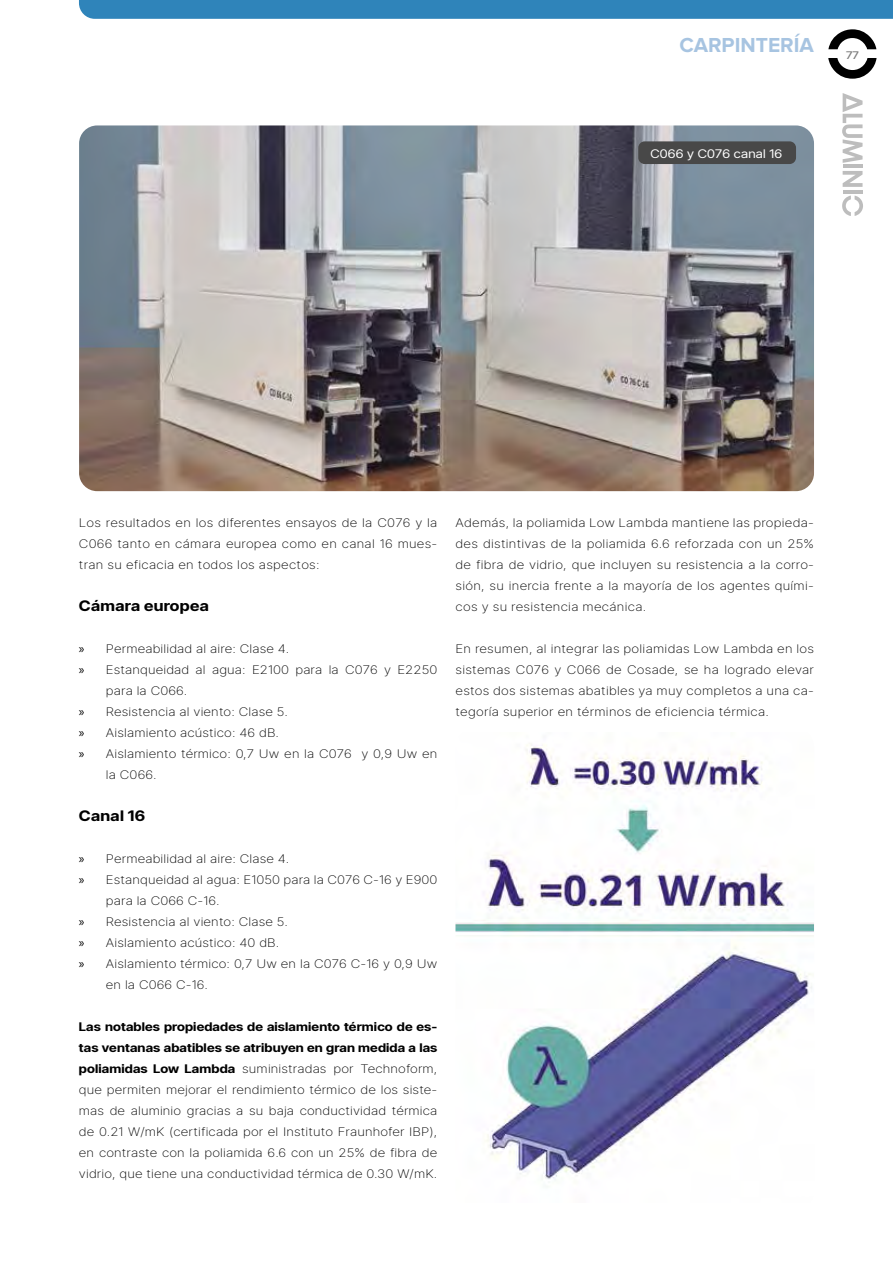
<style>
.page{position:relative;width:893px;height:1263px;background:#fff}
.page>*{position:absolute;margin:0;border:0;box-sizing:border-box;transform-origin:0 0}
.t1{font:700 21px "Proxima Nova";color:#a7c4e1}
.t2{font:700 16.5px "Stage Grotesk";letter-spacing:.02em;color:#000}
.t3{font:100 13.5px/21px "Stage Grotesk";letter-spacing:.01em;color:#000;text-align:justify}
.t4{font:13.5px "Stage Grotesk";letter-spacing:.02em;color:#fff}
.t5{font:500 12px "Stage Grotesk";color:#7c7c7c}
.s1{font-family:"Myriad Pro";font-weight:400}
.s2{font-weight:700}
</style>
<div class="page">
<div style="left:79px;top:0;width:814px;height:19px;background:#2f84ba"></div>
<svg style="left:842px;top:93px;width:20px;height:70px"></svg>
<hr style="left:843px;top:164px;width:19px;height:4px;background:#bdbdbd">
<svg style="left:843px;top:171px;width:19px;height:16px"></svg>
<hr style="left:843px;top:190px;width:19px;height:4px;background:#bdbdbd">
<svg style="left:842px;top:196px;width:21px;height:20px"></svg>
<svg style="left:828px;top:58px;width:48px;height:21px"></svg>
<svg style="left:828px;top:29px;width:48px;height:20px"></svg>
<img style="left:79px;top:125px;width:735px;height:366px">
<img style="left:455px;top:745px;width:359px;height:435px">
<div style="left:638px;top:141px;width:158px;height:23px;background:#484848;border-radius:6px"></div>
<h1 class="t1" style="left:679px;top:35px;width:136px">CARPINTERÍA</h1>
<p class="t5" style="left:846px;top:47px;width:14px">77</p>
<p class="t4" style="left:650px;top:145px;width:133px">C066 y C076 canal 16</p>
<p class="t3" style="left:79px;top:512px;width:360px">Los resultados en los diferentes ensayos de la C076 y la C066 tanto en cámara europea como en canal 16 mues&shy;tran su eficacia en todos los aspectos:</p>
<p class="t2" style="left:79px;top:595px;width:131px">Cámara europea</p>
<p class="t3" style="left:79px;top:638px;width:212px"><span class="s1">»</span> Permeabilidad al aire: Clase 4.</p>
<p class="t3" style="left:79px;top:659px;width:360px"><span class="s1">»</span> Estanqueidad al agua: E2100 para la C076 y E2250</p>
<p class="t3" style="left:106px;top:680px;width:83px">para la C066.</p>
<p class="t3" style="left:79px;top:701px;width:211px"><span class="s1">»</span> Resistencia al viento: Clase 5.</p>
<p class="t3" style="left:79px;top:722px;width:202px"><span class="s1">»</span> Aislamiento acústico: 46 dB.</p>
<p class="t3" style="left:79px;top:743px;width:360px"><span class="s1">»</span> Aislamiento térmico: 0,7 Uw en la C076 y 0,9 Uw en</p>
<p class="t3" style="left:106px;top:764px;width:52px">la C066.</p>
<p class="t2" style="left:79px;top:805px;width:68px">Canal 16</p>
<p class="t3" style="left:79px;top:848px;width:212px"><span class="s1">»</span> Permeabilidad al aire: Clase 4.</p>
<p class="t3" style="left:79px;top:869px;width:360px"><span class="s1">»</span> Estanqueidad al agua: E1050 para la C076 C-16 y E900</p>
<p class="t3" style="left:106px;top:890px;width:115px">para la C066 C-16.</p>
<p class="t3" style="left:79px;top:911px;width:211px"><span class="s1">»</span> Resistencia al viento: Clase 5.</p>
<p class="t3" style="left:79px;top:932px;width:202px"><span class="s1">»</span> Aislamiento acústico: 40 dB.</p>
<p class="t3" style="left:79px;top:953px;width:360px"><span class="s1">»</span> Aislamiento térmico: 0,7 Uw en la C076 C-16 y 0,9 Uw</p>
<p class="t3" style="left:106px;top:974px;width:104px">en la C066 C-16.</p>
<p class="t3" style="left:79px;top:1016px;width:360px"><span class="s2">Las notables propiedades de aislamiento térmico de es&shy;tas ventanas abatibles se atribuyen en gran medida a las poliamidas Low Lambda</span> suministradas por Technoform, que permiten mejorar el rendimiento térmico de los siste&shy;mas de aluminio gracias a su baja conductividad térmica de 0.21 W/mK (certificada por el Instituto Fraunhofer IBP), en contraste con la poliamida 6.6 con un 25% de fibra de vidrio, que tiene una conductividad térmica de 0.30 W/mK.</p>
<p class="t3" style="left:456px;top:512px;width:360px">Además, la poliamida Low Lambda mantiene las propieda&shy;des distintivas de la poliamida 6.6 reforzada con un 25% de fibra de vidrio, que incluyen su resistencia a la corro&shy;sión, su inercia frente a la mayoría de los agentes quími&shy;cos y su resistencia mecánica.</p>
<p class="t3" style="left:456px;top:638px;width:360px">En resumen, al integrar las poliamidas Low Lambda en los sistemas C076 y C066 de Cosade, se ha logrado elevar estos dos sistemas abatibles ya muy completos a una ca&shy;tegoría superior en términos de eficiencia térmica.</p>
</div>
